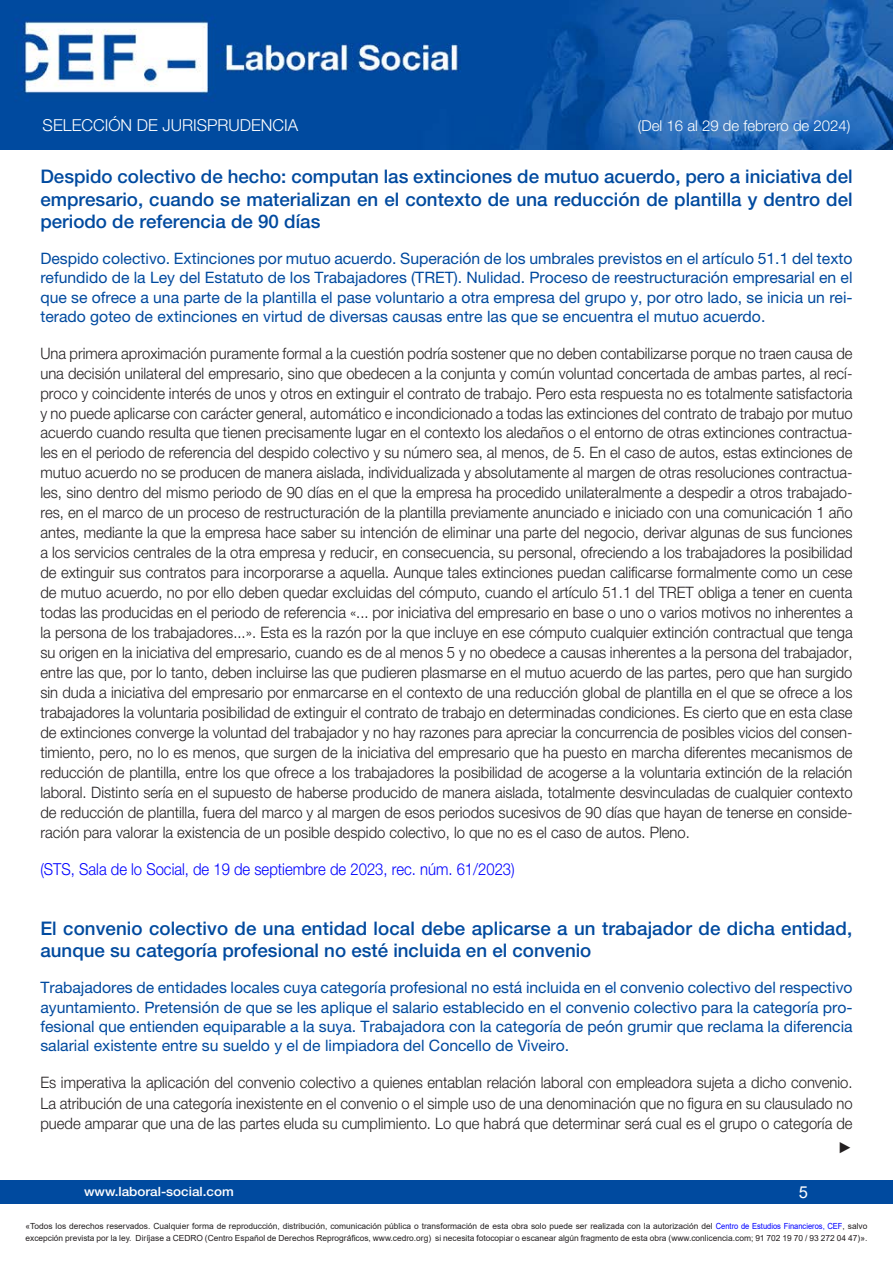
<style>
.page{position:relative;width:893px;height:1263px;background:#fff}
.page>*{position:absolute;margin:0;border:0;box-sizing:border-box;transform-origin:0 0}
.Cabecera_nuevo{font:500 18.75px/22.2px "Helvetica Neue LT Std";color:#004a9f;text-align:justify}
.Contenido_nuevo{font:300 16.5px "Helvetica Neue LT Std";color:#00f;scale:.9 1}
.t1{font:300 16.5px "Helvetica Neue LT Std";color:#fff}
.t2{font:16.5px "Arial";color:#fff}
.Contenido_nuevo-2{font:300 15.75px/20px "Helvetica Neue LT Std";color:#231f20;text-align:justify;scale:.94 1}
.Subcabecera{font:15.75px/19.2px "Helvetica Neue LT Std";color:#004a9f;text-align:justify}
.Contenido_nuevo-3{font:15.75px "Arial";color:#231f20;scale:.94 1}
.t3{font:300 15px "Helvetica Neue LT Std";color:#fff}
.t4{font:500 12.75px "Helvetica Neue LT Std";color:#fff;scale:1.06 1}
.t5{font:8.4px/12px "Arial";color:#231f20}
.s1{color:#00f}
</style>
<div class="page">
<div style="left:0;top:1180px;width:893px;height:23px;background:#004a9f"></div>
<img style="left:0;top:0;width:893px;height:149px">
<p class="t1" style="left:43px;top:115px;width:257px">SELECCIÓN DE JURISPRUDENCIA</p>
<p class="t3" style="left:638px;top:117px;width:214px">(Del 16 al 29 de febrero de 2024)</p>
<p class="Cabecera_nuevo" style="left:40px;top:166px;width:814px">Despido colectivo de hecho: computan las extinciones de mutuo acuerdo, pero a iniciativa del empresario, cuando se materializan en el contexto de una reducción de plantilla y dentro del periodo de referencia de 90 días</p>
<p class="Subcabecera" style="left:40px;top:249px;width:814px">Despido colectivo. Extinciones por mutuo acuerdo. Superación de los umbrales previstos en el artículo 51.1 del texto refundido de la Ley del Estatuto de los Trabajadores (TRET). Nulidad. Proceso de reestructuración empresarial en el que se ofrece a una parte de la plantilla el pase voluntario a otra empresa del grupo y, por otro lado, se inicia un rei&shy;terado goteo de extinciones en virtud de diversas causas entre las que se encuentra el mutuo acuerdo.</p>
<p class="Contenido_nuevo-2" style="left:40px;top:343px;width:866px">Una primera aproximación puramente formal a la cuestión podría sostener que no deben contabilizarse porque no traen causa de una decisión unilateral del empresario, sino que obedecen a la conjunta y común voluntad concertada de ambas partes, al recí&shy;proco y coincidente interés de unos y otros en extinguir el contrato de trabajo. Pero esta respuesta no es totalmente satisfactoria y no puede aplicarse con carácter general, automático e incondicionado a todas las extinciones del contrato de trabajo por mutuo acuerdo cuando resulta que tienen precisamente lugar en el contexto los aledaños o el entorno de otras extinciones contractua&shy;les en el periodo de referencia del despido colectivo y su número sea, al menos, de 5. En el caso de autos, estas extinciones de mutuo acuerdo no se producen de manera aislada, individualizada y absolutamente al margen de otras resoluciones contractua&shy;les, sino dentro del mismo periodo de 90 días en el que la empresa ha procedido unilateralmente a despedir a otros trabajado&shy;res, en el marco de un proceso de restructuración de la plantilla previamente anunciado e iniciado con una comunicación 1 año antes, mediante la que la empresa hace saber su intención de eliminar una parte del negocio, derivar algunas de sus funciones a los servicios centrales de la otra empresa y reducir, en consecuencia, su personal, ofreciendo a los trabajadores la posibilidad de extinguir sus contratos para incorporarse a aquella. Aunque tales extinciones puedan calificarse formalmente como un cese de mutuo acuerdo, no por ello deben quedar excluidas del cómputo, cuando el artículo 51.1 del TRET obliga a tener en cuenta todas las producidas en el periodo de referencia «... por iniciativa del empresario en base o uno o varios motivos no inherentes a la persona de los trabajadores...». Esta es la razón por la que incluye en ese cómputo cualquier extinción contractual que tenga su origen en la iniciativa del empresario, cuando es de al menos 5 y no obedece a causas inherentes a la persona del trabajador, entre las que, por lo tanto, deben incluirse las que pudieren plasmarse en el mutuo acuerdo de las partes, pero que han surgido sin duda a iniciativa del empresario por enmarcarse en el contexto de una reducción global de plantilla en el que se ofrece a los trabajadores la voluntaria posibilidad de extinguir el contrato de trabajo en determinadas condiciones. Es cierto que en esta clase de extinciones converge la voluntad del trabajador y no hay razones para apreciar la concurrencia de posibles vicios del consen&shy;timiento, pero, no lo es menos, que surgen de la iniciativa del empresario que ha puesto en marcha diferentes mecanismos de reducción de plantilla, entre los que ofrece a los trabajadores la posibilidad de acogerse a la voluntaria extinción de la relación laboral. Distinto sería en el supuesto de haberse producido de manera aislada, totalmente desvinculadas de cualquier contexto de reducción de plantilla, fuera del marco y al margen de esos periodos sucesivos de 90 días que hayan de tenerse en conside&shy;ración para valorar la existencia de un posible despido colectivo, lo que no es el caso de autos. Pleno.</p>
<p class="Contenido_nuevo" style="left:40px;top:858px;width:529px">(STS, Sala de lo Social, de 19 de septiembre de 2023, rec. núm. 61/2023)</p>
<p class="Cabecera_nuevo" style="left:40px;top:917px;width:813px">El convenio colectivo de una entidad local debe aplicarse a un trabajador de dicha entidad, aunque su categoría profesional no esté incluida en el convenio</p>
<p class="Subcabecera" style="left:40px;top:978px;width:814px">Trabajadores de entidades locales cuya categoría profesional no está incluida en el convenio colectivo del respectivo ayuntamiento. Pretensión de que se les aplique el salario establecido en el convenio colectivo para la categoría pro&shy;fesional que entienden equiparable a la suya. Trabajadora con la categoría de peón grumir que reclama la diferencia salarial existente entre su sueldo y el de limpiadora del Concello de Viveiro.</p>
<p class="Contenido_nuevo-2" style="left:40px;top:1072px;width:866px">Es imperativa la aplicación del convenio colectivo a quienes entablan relación laboral con empleadora sujeta a dicho convenio.<br>La atribución de una categoría inexistente en el convenio o el simple uso de una denominación que no figura en su clausulado no puede amparar que una de las partes eluda su cumplimiento. Lo que habrá que determinar será cual es el grupo o categoría de</p>
<p class="Contenido_nuevo-3" style="left:838px;top:1137px;width:17px">►</p>
<p class="t4" style="left:84px;top:1184px;width:143px">www.laboral-social.com</p>
<p class="t2" style="left:799px;top:1180px;width:11px">5</p>
<p class="t5" style="left:26px;top:1220px;width:843px">«Todos los derechos reservados. Cualquier forma de reproducción, distribución, comunicación pública o transformación de esta obra solo puede ser realizada con la autorización del <span class="s1">Centro de Estudios Financieros, CEF</span>, salvo excepción prevista por la ley. Diríjase a CEDRO (Centro Español de Derechos Reprográficos, www.cedro.org) si necesita fotocopiar o escanear algún fragmento de esta obra (www.conlicencia.com; 91 702 19 70 / 93 272 04 47)».</p>
</div>
